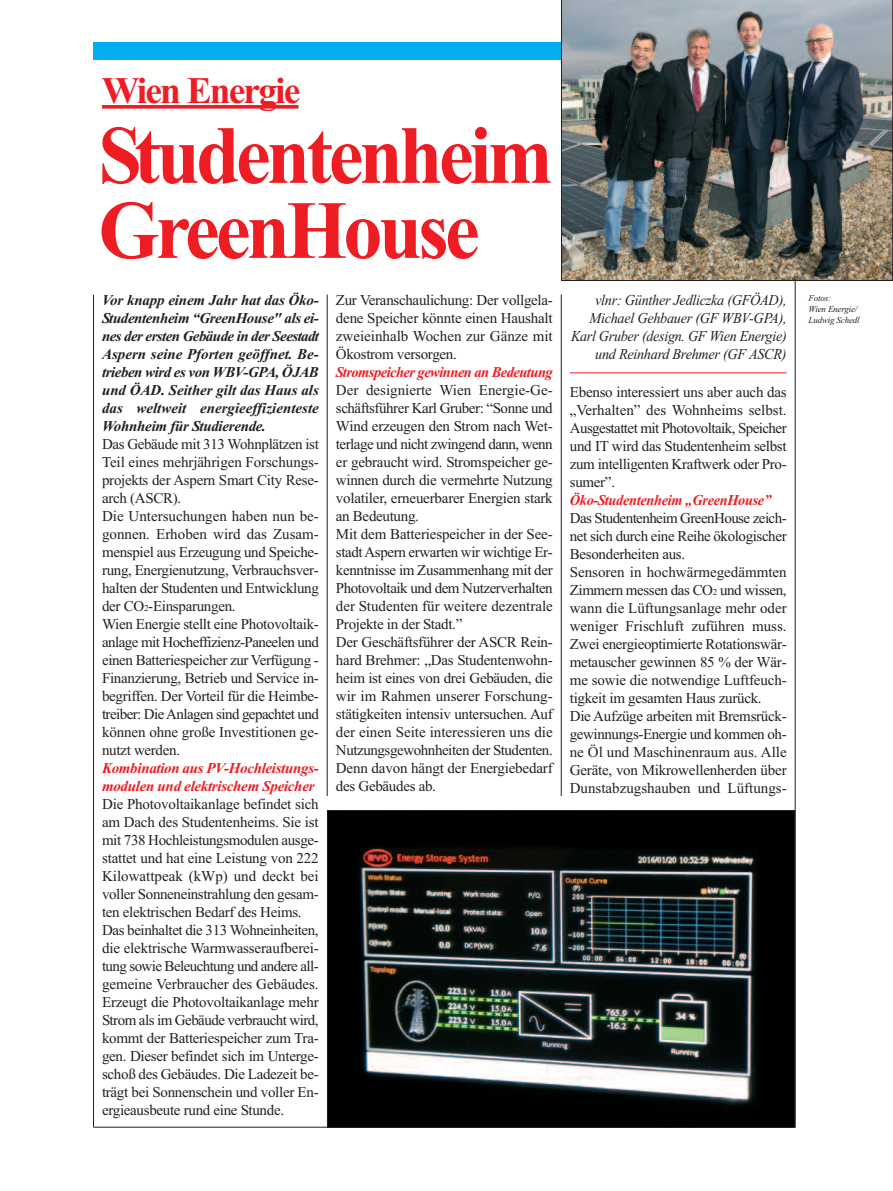
<style>
.page{position:relative;width:893px;height:1191px;background:#fff}
.page>*{position:absolute;margin:0;border:0;box-sizing:border-box;transform-origin:0 0}
.t1{font:700 82.5px/75px "Times New Roman";letter-spacing:-.05em;color:#ee1d23;scale:.95 1}
.t2{font:700 37.5px "Times New Roman";letter-spacing:-.05em;color:#ee1d23}
.t3{font:15px/18px "Times New Roman";letter-spacing:-.02em;color:#231f20}
.t4{font:italic 700 15px/18px "Times New Roman";letter-spacing:-.01em;color:#231f20;text-align:justify}
.t5{font:italic 15px/18px "Times New Roman";letter-spacing:-.02em;color:#231f20;text-align:right;scale:.95 1}
.t6{font:italic 700 15px/18px "Times New Roman";letter-spacing:-.02em;color:#ee1d23}
.t7{font:italic 700 15px "Times New Roman";letter-spacing:-.04em;color:#ee1d23}
.t8{font:italic 700 15px "Times New Roman";letter-spacing:-.02em;color:#ee1d23;scale:.95 1}
.t9{font:italic 9px/10.8px "Times New Roman";letter-spacing:-.02em;color:#231f20}
.s1{font-size:9px}
</style>
<div class="page">
<div style="left:93px;top:43px;width:702px;height:17px;background:#00aeef"></div>
<hr style="left:327px;top:294px;width:1px;height:502px;background:#231f20">
<hr style="left:561px;top:294px;width:1px;height:502px;background:#231f20">
<hr style="left:795px;top:60px;width:1px;height:1067px;background:#231f20">
<hr style="left:93px;top:295px;width:1px;height:832px;background:#231f20">
<hr style="left:94px;top:1127px;width:701px;height:1px;background:#231f20">
<svg style="left:102px;top:105px;width:197px;height:4px"></svg>
<img style="left:561px;top:0;width:332px;height:281px">
<img style="left:329px;top:812px;width:464px;height:313px">
<div style="left:327px;top:810px;width:468px;height:317px;border:1px solid #231f20"></div>
<hr style="left:570px;top:372px;width:217px;height:1px;background:#ee1d23">
<h2 class="t2" style="left:102px;top:68px;width:200px">Wien Energie</h2>
<h1 class="t1" style="left:98px;top:117px;width:480px">Studentenheim<br>GreenHouse</h1>
<p class="t4" style="left:102px;top:290px;width:218px">Vor knapp einem Jahr hat das Öko-Studentenheim “GreenHouse" als ei&shy;nes der ersten Gebäude in der Seestadt Aspern seine Pforten geöffnet. Be&shy;trieben wird es von WBV-GPA, ÖJAB und ÖAD. Seither gilt das Haus als das weltweit energieeffizienteste Wohnheim für Studierende.</p>
<p class="t3" style="left:102px;top:434px;width:218px">Das Gebäude mit 313 Wohnplätzen ist Teil eines mehrjährigen Forschungs&shy;projekts der Aspern Smart City Rese&shy;arch (ASCR).<br>Die Untersuchungen haben nun be&shy;gonnen. Erhoben wird das Zusam&shy;menspiel aus Erzeugung und Speiche&shy;rung, Energienutzung, Verbrauchsver&shy;halten der Studenten und Entwicklung der CO<span class="s1">2</span>-Einsparungen.<br>Wien Energie stellt eine Photovoltaik&shy;anlage mit Hocheffizienz-Paneelen und einen Batteriespeicher zur Verfügung - Finanzierung, Betrieb und Service in&shy;begriffen. Der Vorteil für die Heimbe&shy;treiber: DieAnlagen sind gepachtet und können ohne große Investitionen ge&shy;nutzt werden.</p>
<p class="t6" style="left:102px;top:758px;width:217px">Kombination aus PV-Hochleistungs&shy;modulen und elektrischem Speicher</p>
<p class="t3" style="left:102px;top:794px;width:218px">Die Photovoltaikanlage befindet sich am Dach des Studentenheims. Sie ist mit 738 Hochleistungsmodulen ausge&shy;stattet und hat eine Leistung von 222<br>Kilowattpeak (kWp) und deckt bei voller Sonneneinstrahlung den gesam&shy;ten elektrischen Bedarf des Heims.<br>Das beinhaltet die 313 Wohneinheiten, die elektrische Warmwasseraufberei&shy;tung sowie Beleuchtung und andere all&shy;gemeine Verbraucher des Gebäudes.<br>Erzeugt die Photovoltaikanlage mehr Strom als im Gebäude verbraucht wird, kommt der Batteriespeicher zum Tra&shy;gen. Dieser befindet sich im Unterge&shy;schoß des Gebäudes. Die Ladezeit be&shy;trägt bei Sonnenschein und voller En&shy;ergieausbeute rund eine Stunde.</p>
<p class="t5" style="left:571px;top:291px;width:229px">vlnr: Günther Jedliczka (GFÖAD), Michael Gehbauer (GF WBV-GPA), Karl Gruber (design. GF Wien Energie) und Reinhard Brehmer (GF ASCR)</p>
<p class="t9" style="left:809px;top:292px;width:53px">Fotos:<br>Wien Energie/<br>Ludwig Schedl</p>
<p class="t3" style="left:336px;top:291px;width:218px;text-align:justify">Zur Veranschaulichung: Der vollgela&shy;dene Speicher könnte einen Haushalt zweieinhalb Wochen zur Gänze mit Ökostrom versorgen.</p>
<p class="t7" style="left:336px;top:363px;width:218px">Stromspeicher gewinnen an Bedeutung</p>
<p class="t3" style="left:336px;top:381px;width:218px">Der designierte Wien Energie-Ge&shy;schäftsführer Karl Gruber: “Sonne und Wind erzeugen den Strom nach Wet&shy;terlage und nicht zwingend dann, wenn er gebraucht wird. Stromspeicher ge&shy;winnen durch die vermehrte Nutzung volatiler, erneuerbarer Energien stark an Bedeutung.<br>Mit dem Batteriespeicher in der See&shy;stadtAspern erwarten wir wichtige Er&shy;kenntnisse im Zusammenhang mit der Photovoltaik und dem Nutzerverhalten der Studenten für weitere dezentrale Projekte in der Stadt.”<br>Der Geschäftsführer der ASCR Rein&shy;hard Brehmer: „Das Studentenwohn&shy;heim ist eines von drei Gebäuden, die wir im Rahmen unserer Forschung&shy;stätigkeiten intensiv untersuchen. Auf der einen Seite interessieren uns die Nutzungsgewohnheiten der Studenten.<br>Denn davon hängt der Energiebedarf des Gebäudes ab.</p>
<p class="t3" style="left:570px;top:382px;width:218px;text-align:justify">Ebenso interessiert uns aber auch das „Verhalten” des Wohnheims selbst.<br>Ausgestattet mit Photovoltaik, Speicher und IT wird das Studentenheim selbst zum intelligenten Kraftwerk oder Pro&shy;sumer”.</p>
<p class="t8" style="left:570px;top:491px;width:213px">Öko-Studentenheim „GreenHouse”</p>
<p class="t3" style="left:570px;top:508px;width:218px">Das Studentenheim GreenHouse zeich&shy;net sich durch eine Reihe ökologischer Besonderheiten aus.<br>Sensoren in hochwärmegedämmten Zimmern messen das CO<span class="s1">2</span> und wissen, wann die Lüftungsanlage mehr oder weniger Frischluft zuführen muss.<br>Zwei energieoptimierte Rotationswär&shy;metauscher gewinnen 85 % der Wär&shy;me sowie die notwendige Luftfeuch&shy;tigkeit im gesamten Haus zurück.<br>Die Aufzüge arbeiten mit Bremsrück&shy;gewinnungs-Energie und kommen oh&shy;ne Öl und Maschinenraum aus. Alle Geräte, von Mikrowellenherden über Dunstabzugshauben und Lüftungs-</p>
</div>
